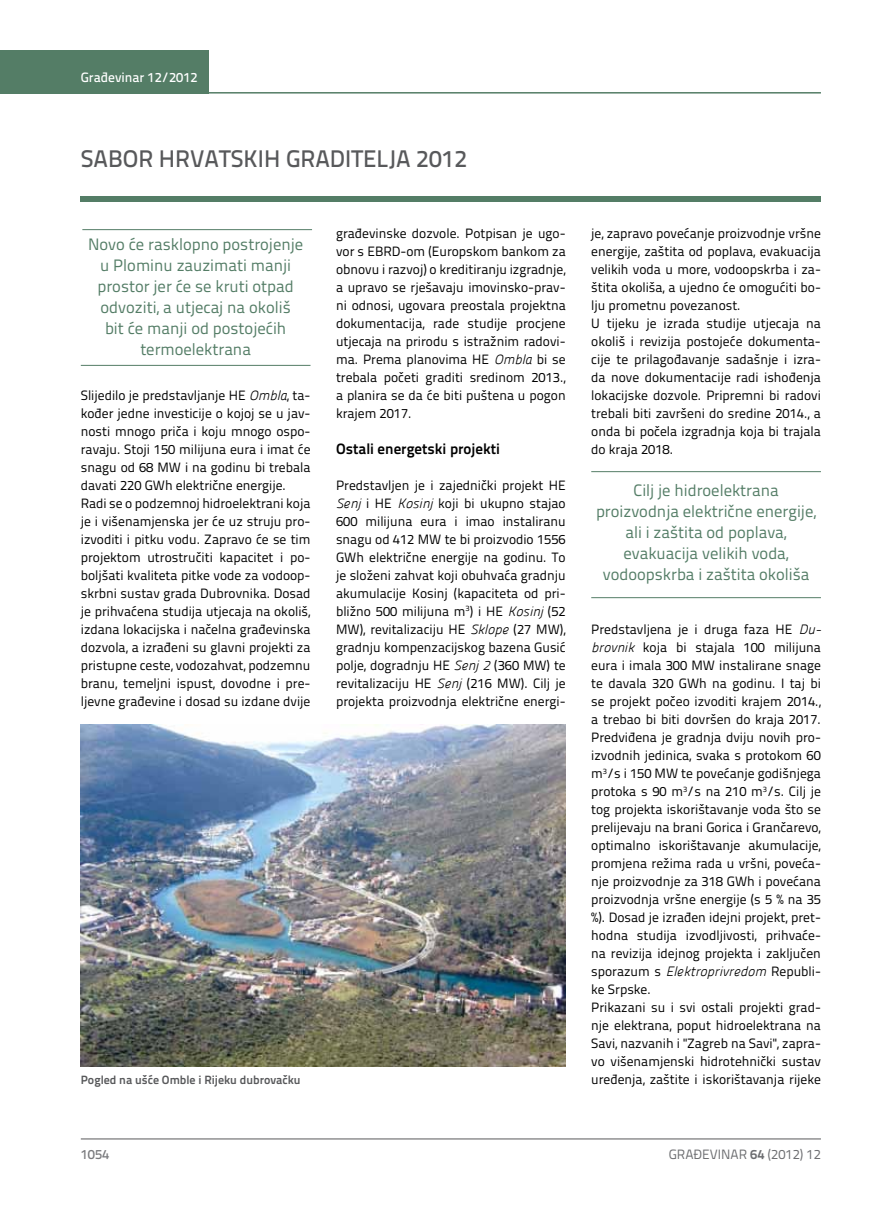
<style>
.page{position:relative;width:872px;height:1212px;background:#fff}
.page>*{position:absolute;margin:0;border:0;box-sizing:border-box;transform-origin:0 0}
.t1{font:500 24px "Titillium Text 22 L";color:#58595b}
.t2{font:16.5px/21px "Titillium Text 22 L";color:#547d66;text-align:center}
.t3{font:700 15px "Titillium Text 22 L";color:#000}
.t4{font:13.5px/18px "Titillium Text 22 L";color:#000}
.t5{font:13.5px "Titillium Text 22 L";color:#6d6e71}
.t6{font:500 13.5px "Titillium Text 22 L";color:#fff}
.t7{font:500 13.5px "Titillium Text 22 L";color:#797a7d}
.t8{font:700 12px "Titillium Text 22 L";color:#58595b}
.s1{font-family:"Panefresco 250 wt";font-style:italic}
.s2{font-weight:700}
</style>
<div class="page">
<hr style="left:81px;top:1139px;width:740px;height:1px;background:#58595b">
<hr style="left:208px;top:92px;width:613px;height:2px;background:#547d66">
<div style="left:0;top:50px;width:208px;height:44px;background:#547d66"></div>
<div style="left:81px;top:196px;width:740px;height:6px;background:#547d66"></div>
<hr style="left:591px;top:471px;width:230px;height:1px;background:#547d66">
<hr style="left:591px;top:597px;width:230px;height:1px;background:#547d66">
<hr style="left:81px;top:365px;width:229px;height:1px;background:#547d66">
<img style="left:81px;top:724px;width:485px;height:342px">
<hr style="left:82px;top:229px;width:230px;height:1px;background:#547d66">
<p class="t6" style="left:81px;top:67px;width:118px">Građevinar 12/2012</p>
<h1 class="t1" style="left:81px;top:140px;width:388px">SABOR HRVATSKIH GRADITELJA 2012</h1>
<p class="t2" style="left:88px;top:233px;width:217px">Novo će rasklopno postrojenje u Plominu zauzimati manji prostor jer će se kruti otpad odvoziti, a utjecaj na okoliš<br>bit će manji od postojećih termoelektrana</p>
<p class="t4" style="left:81px;top:385px;width:231px">Slijedilo je predstavljanje HE <span class="s1">Ombla</span>, ta&shy;kođer jedne investicije o kojoj se u jav&shy;nosti mnogo priča i koju mnogo ospo&shy;ravaju. Stoji 150 milijuna eura i imat će snagu od 68 MW i na godinu bi trebala davati 220 GWh električne energije.<br>Radi se o podzemnoj hidroelektrani koja je i višenamjenska jer će uz struju pro&shy;izvoditi i pitku vodu. Zapravo će se tim projektom utrostručiti kapacitet i po&shy;boljšati kvaliteta pitke vode za vodoop&shy;skrbni sustav grada Dubrovnika. Dosad je prihvaćena studija utjecaja na okoliš, izdana lokacijska i načelna građevinska dozvola, a izrađeni su glavni projekti za pristupne ceste, vodozahvat, podzemnu branu, temeljni ispust, dovodne i pre&shy;ljevne građevine i dosad su izdane dvije</p>
<p class="t4" style="left:336px;top:223px;width:231px;text-align:justify">građevinske dozvole. Potpisan je ugo&shy;vor s EBRD-om (Europskom bankom za obnovu i razvoj) o kreditiranju izgradnje, a upravo se rješavaju imovinsko-prav&shy;ni odnosi, ugovara preostala projektna dokumentacija, rade studije procjene utjecaja na prirodu s istražnim radovi&shy;ma. Prema planovima HE <span class="s1">Ombla</span> bi se trebala početi graditi sredinom 2013., a planira se da će biti puštena u pogon krajem 2017.</p>
<p class="t3" style="left:336px;top:437px;width:165px">Ostali energetski projekti</p>
<p class="t4" style="left:336px;top:475px;width:231px;text-align:justify">Predstavljen je i zajednički projekt HE <span class="s1">Senj</span> i HE <span class="s1">Kosinj</span> koji bi ukupno stajao 600 milijuna eura i imao instaliranu snagu od 412 MW te bi proizvodio 1556<br>GWh električne energije na godinu. To je složeni zahvat koji obuhvaća gradnju akumulacije Kosinj (kapaciteta od pri&shy;bližno 500 milijuna m<sup>3</sup>) i HE <span class="s1">Kosinj</span> (52<br>MW), revitalizaciju HE <span class="s1">Sklope</span> (27 MW), gradnju kompenzacijskog bazena Gusić polje, dogradnju HE <span class="s1">Senj 2</span> (360 MW) te revitalizaciju HE <span class="s1">Senj</span> (216 MW). Cilj je projekta proizvodnja električne energi-</p>
<p class="t8" style="left:81px;top:1071px;width:221px">Pogled na ušće Omble i Rijeku dubrovačku</p>
<p class="t4" style="left:591px;top:223px;width:231px">je, zapravo povećanje proizvodnje vršne energije, zaštita od poplava, evakuacija velikih voda u more, vodoopskrba i za&shy;štita okoliša, a ujedno će omogućiti bo&shy;lju prometnu povezanost.<br>U tijeku je izrada studije utjecaja na okoliš i revizija postojeće dokumenta&shy;cije te prilagođavanje sadašnje i izra&shy;da nove dokumentacije radi ishođenja lokacijske dozvole. Pripremni bi radovi trebali biti završeni do sredine 2014., a onda bi počela izgradnja koja bi trajala do kraja 2018.</p>
<p class="t2" style="left:596px;top:479px;width:222px">Cilj je hidroelektrana proizvodnja električne energije, ali i zaštita od poplava, evakuacija velikih voda, vodoopskrba i zaštita okoliša</p>
<p class="t4" style="left:591px;top:619px;width:231px">Predstavljena je i druga faza HE <span class="s1">Du&shy;brovnik</span> koja bi stajala 100 milijuna eura i imala 300 MW instalirane snage te davala 320 GWh na godinu. I taj bi se projekt počeo izvoditi krajem 2014., a trebao bi biti dovršen do kraja 2017.<br>Predviđena je gradnja dviju novih pro&shy;izvodnih jedinica, svaka s protokom 60 m<sup>3</sup>/s i 150 MW te povećanje godišnjega protoka s 90 m<sup>3</sup>/s na 210 m<sup>3</sup>/s. Cilj je tog projekta iskorištavanje voda što se prelijevaju na brani Gorica i Grančarevo, optimalno iskorištavanje akumulacije, promjena režima rada u vršni, poveća&shy;nje proizvodnje za 318 GWh i povećana proizvodnja vršne energije (s 5 % na 35 %). Dosad je izrađen idejni projekt, pret&shy;hodna studija izvodljivosti, prihvaće&shy;na revizija idejnog projekta i zaključen sporazum s <span class="s1">Elektroprivredom</span> Republi&shy;ke Srpske.<br>Prikazani su i svi ostali projekti grad&shy;nje elektrana, poput hidroelektrana na Savi, nazvanih i "Zagreb na Savi", zapra&shy;vo višenamjenski hidrotehnički sustav uređenja, zaštite i iskorištavanja rijeke</p>
<p class="t7" style="left:81px;top:1144px;width:30px">1054</p>
<p class="t5" style="left:669px;top:1144px;width:154px">GRAĐEVINAR <span class="s2">64</span> (2012) 12</p>
</div>
